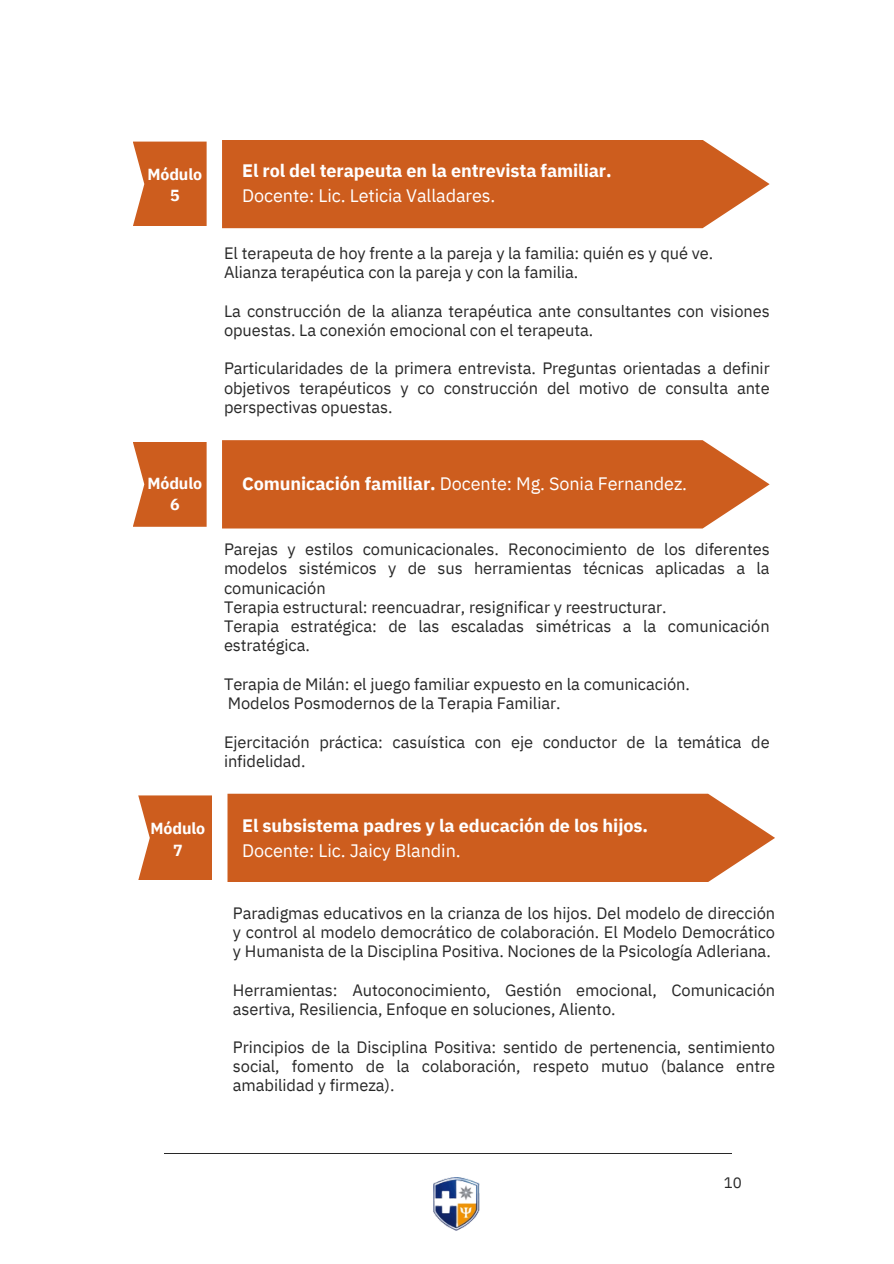
<style>
.page{position:relative;width:894px;height:1264px;background:#fff}
.page>*{position:absolute;margin:0;border:0;box-sizing:border-box;transform-origin:0 0}
.t1{font:700 18px/24.8px "IBM Plex Sans";letter-spacing:-.005em;color:#fff}
.t2{font:18px "IBM Plex Sans";letter-spacing:-.005em;color:#fff}
.t3{font:16.5px/19.2px "IBM Plex Sans";letter-spacing:-.005em;color:#282828}
.t4{font:700 16.05px/21.3px "IBM Plex Sans";letter-spacing:-.005em;color:#fff;text-align:center}
.t5{font:15.15px "IBM Plex Sans";color:#282828}
.s1{font-weight:400}
.s2{font-weight:700}
</style>
<div class="page">
<hr style="left:164px;top:1153px;width:567px;height:1px;background:#282828">
<div style="left:222px;top:140px;width:547px;height:88px;background:#cd5d1e"></div>
<svg style="left:222px;top:440px;width:547px;height:88px;background:#d0662b"></svg>
<svg style="left:227px;top:793px;width:547px;height:89px;background:#d0672d"></svg>
<svg style="left:133px;top:142px;width:73px;height:84px;background:#d0692f"></svg>
<svg style="left:133px;top:442px;width:73px;height:84px;background:#d0692f"></svg>
<svg style="left:138px;top:795px;width:74px;height:85px;background:#d16b31"></svg>
<img style="left:433px;top:1177px;width:47px;height:54px">
<h1 class="t4" style="left:147px;top:163px;width:56px">Módulo<br>5</h1>
<h1 class="t1" style="left:242px;top:158px;width:371px">El rol del terapeuta en la entrevista familiar.<br><span class="s1">Docente: Lic. Leticia Valladares.</span></h1>
<p class="t3" style="left:224px;top:243px;width:490px">El terapeuta de hoy frente a la pareja y la familia: quién es y qué ve.<br>Alianza terapéutica con la pareja y con la familia.</p>
<p class="t3" style="left:224px;top:301px;width:547px">La construcción de la alianza terapéutica ante consultantes con visiones opuestas. La conexión emocional con el terapeuta.</p>
<h1 class="t3" style="left:224px;top:358px;width:547px;text-align:justify">Particularidades de la primera entrevista. Preguntas orientadas a definir objetivos terapéuticos y co construcción del motivo de consulta ante perspectivas opuestas.</h1>
<p class="t4" style="left:147px;top:472px;width:56px">Módulo<br>6</p>
<h1 class="t2" style="left:242px;top:471px;width:446px"><span class="s2">Comunicación familiar.</span> Docente: Mg. Sonia Fernandez.</h1>
<h1 class="t3" style="left:224px;top:539px;width:547px">Parejas y estilos comunicacionales. Reconocimiento de los diferentes modelos sistémicos y de sus herramientas técnicas aplicadas a la comunicación<br>Terapia estructural: reencuadrar, resignificar y reestructurar.<br>Terapia estratégica: de las escaladas simétricas a la comunicación estratégica.</h1>
<h1 class="t3" style="left:224px;top:674px;width:467px">Terapia de Milán: el juego familiar expuesto en la comunicación.<br>Modelos Posmodernos de la Terapia Familiar.</h1>
<h1 class="t3" style="left:224px;top:731px;width:547px">Ejercitación práctica: casuística con eje conductor de la temática de infidelidad.</h1>
<p class="t4" style="left:150px;top:817px;width:56px">Módulo<br>7</p>
<h1 class="t1" style="left:242px;top:812px;width:407px">El subsistema padres y la educación de los hijos.<br><span class="s1">Docente: Lic. Jaicy Blandin.</span></h1>
<h1 class="t3" style="left:233px;top:903px;width:543px;text-align:justify">Paradigmas educativos en la crianza de los hijos. Del modelo de dirección y control al modelo democrático de colaboración. El Modelo Democrático y Humanista de la Disciplina Positiva. Nociones de la Psicología Adleriana.</h1>
<h1 class="t3" style="left:233px;top:979px;width:543px">Herramientas: Autoconocimiento, Gestión emocional, Comunicación asertiva, Resiliencia, Enfoque en soluciones, Aliento.</h1>
<h1 class="t3" style="left:233px;top:1037px;width:543px;text-align:justify">Principios de la Disciplina Positiva: sentido de pertenencia, sentimiento social, fomento de la colaboración, respeto mutuo (balance entre amabilidad y firmeza).</h1>
<p class="t5" style="left:723px;top:1172px;width:20px">10</p>
</div>
